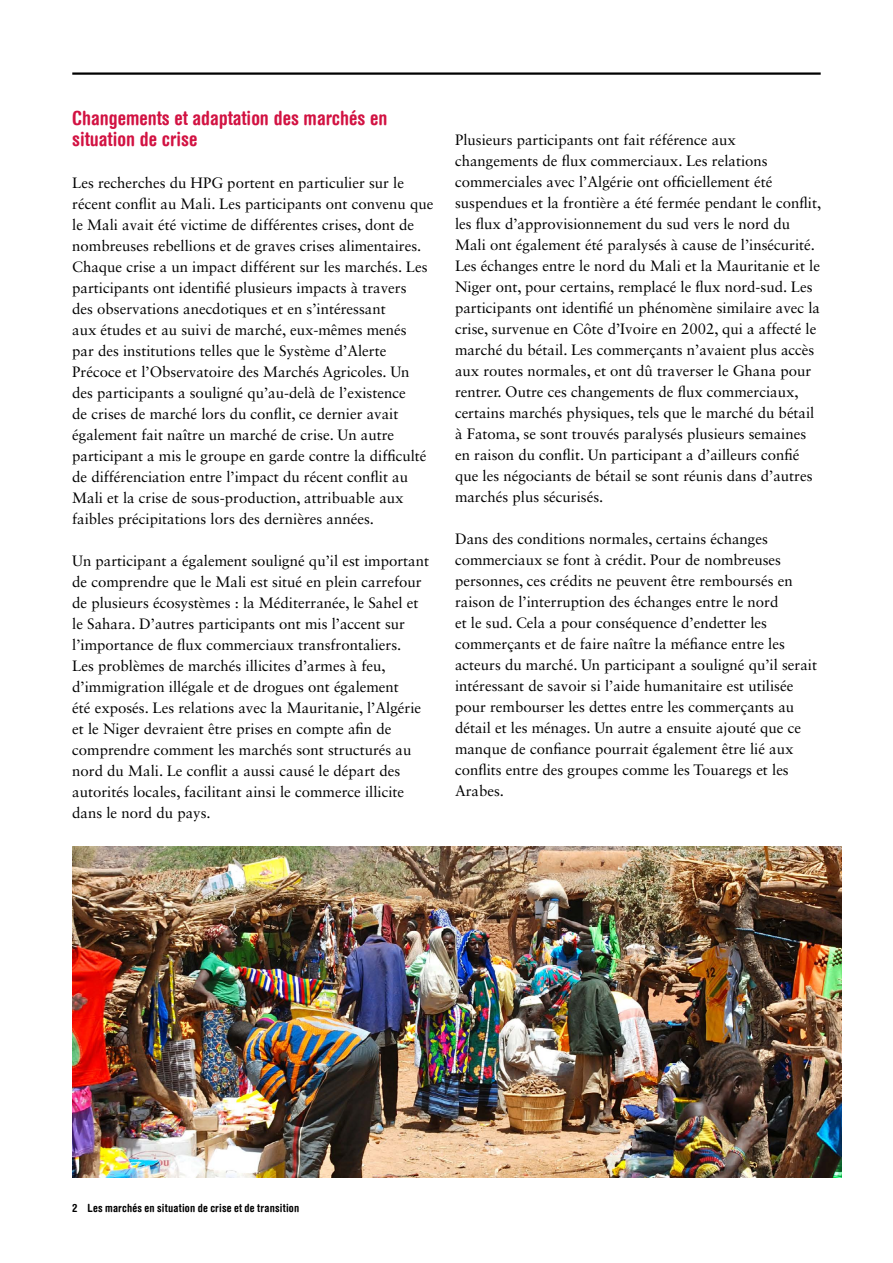
<style>
.page{position:relative;width:893px;height:1263px;background:#fff}
.page>*{position:absolute;margin:0;border:0;box-sizing:border-box;transform-origin:0 0}
.t1{font:700 condensed 19.5px/21px "Helvetica Rounded LT";color:#d21242}
.t2{font:15px/21px "Sabon LT Std";color:#000}
.t3{font:700 condensed 11.25px "Helvetica Rounded LT";letter-spacing:.015em;color:#000}
</style>
<div class="page">
<hr style="left:72px;top:72px;width:749px;height:3px;background:#000">
<img style="left:72px;top:846px;width:770px;height:332px">
<h1 class="t1" style="left:72px;top:107px;width:317px">Changements et adaptation des marchés en situation de crise</h1>
<p class="t2" style="left:72px;top:172px;width:363px">Les recherches du HPG portent en particulier sur le récent conflit au Mali. Les participants ont convenu que le Mali avait été victime de différentes crises, dont de nombreuses rebellions et de graves crises alimentaires.<br>Chaque crise a un impact différent sur les marchés. Les participants ont identifié plusieurs impacts à travers<br>des observations anecdotiques et en s’intéressant<br>aux études et au suivi de marché, eux-mêmes menés<br>par des institutions telles que le Système d’Alerte Précoce et l’Observatoire des Marchés Agricoles. Un des participants a souligné qu’au-delà de l’existence<br>de crises de marché lors du conflit, ce dernier avait également fait naître un marché de crise. Un autre participant a mis le groupe en garde contre la difficulté de différenciation entre l’impact du récent conflit au Mali et la crise de sous-production, attribuable aux faibles précipitations lors des dernières années.</p>
<p class="t2" style="left:72px;top:550px;width:358px">Un participant a également souligné qu’il est important de comprendre que le Mali est situé en plein carrefour de plusieurs écosystèmes : la Méditerranée, le Sahel et le Sahara. D’autres participants ont mis l’accent sur l’importance de flux commerciaux transfrontaliers.<br>Les problèmes de marchés illicites d’armes à feu, d’immigration illégale et de drogues ont également<br>été exposés. Les relations avec la Mauritanie, l’Algérie et le Niger devraient être prises en compte afin de comprendre comment les marchés sont structurés au nord du Mali. Le conflit a aussi causé le départ des autorités locales, facilitant ainsi le commerce illicite dans le nord du pays.</p>
<p class="t2" style="left:455px;top:129px;width:368px">Plusieurs participants ont fait référence aux changements de flux commerciaux. Les relations commerciales avec l’Algérie ont officiellement été suspendues et la frontière a été fermée pendant le conflit, les flux d’approvisionnement du sud vers le nord du Mali ont également été paralysés à cause de l’insécurité.<br>Les échanges entre le nord du Mali et la Mauritanie et le Niger ont, pour certains, remplacé le flux nord-sud. Les participants ont identifié un phénomène similaire avec la crise, survenue en Côte d’Ivoire en 2002, qui a affecté le marché du bétail. Les commerçants n’avaient plus accès aux routes normales, et ont dû traverser le Ghana pour rentrer. Outre ces changements de flux commerciaux, certains marchés physiques, tels que le marché du bétail à Fatoma, se sont trouvés paralysés plusieurs semaines en raison du conflit. Un participant a d’ailleurs confié que les négociants de bétail se sont réunis dans d’autres marchés plus sécurisés.</p>
<p class="t2" style="left:455px;top:528px;width:364px">Dans des conditions normales, certains échanges commerciaux se font à crédit. Pour de nombreuses personnes, ces crédits ne peuvent être remboursés en raison de l’interruption des échanges entre le nord<br>et le sud. Cela a pour conséquence d’endetter les commerçants et de faire naître la méfiance entre les acteurs du marché. Un participant a souligné qu’il serait intéressant de savoir si l’aide humanitaire est utilisée pour rembourser les dettes entre les commerçants au détail et les ménages. Un autre a ensuite ajouté que ce manque de confiance pourrait également être lié aux conflits entre des groupes comme les Touaregs et les Arabes.</p>
<p class="t3" style="left:72px;top:1201px;width:228px">2 Les marchés en situation de crise et de transition</p>
</div>
